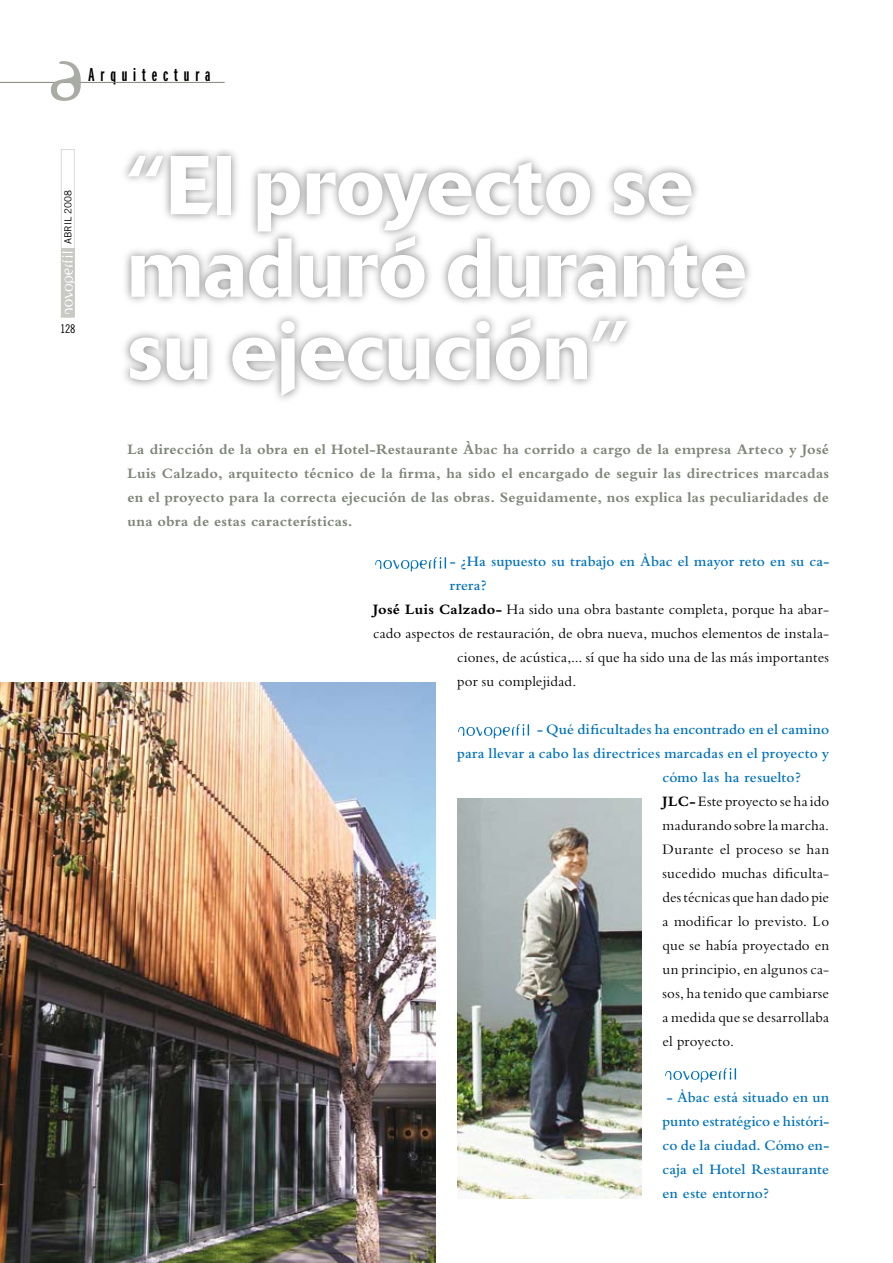
<style>
.page{position:relative;width:893px;height:1263px;background:#fff}
.page>*{position:absolute;margin:0;border:0;box-sizing:border-box;transform-origin:0 0}
.t1{font:500 82.5px/82.5px "Delta";letter-spacing:.01em;color:#fff}
.t2{font:66px "Bio Plasm LT";color:#a9aca4}
.t3{font:19.5px "Franklin Gothic Demi X Cmpr";letter-spacing:.305em;color:#000}
.t4{font:15px "Bembo";letter-spacing:.01em;color:#000}
.t5{font:700 15px/24px "Bembo";letter-spacing:.015em;color:#7f867a;text-align:justify}
.t6{font:600 15px/24px "Bembo";letter-spacing:.01em;color:#0072ba;text-align:justify}
.t7{font:12px "Trade Gothic Cond Eighteen";color:#000}
.t8{font:9.75px "Trade Gothic";letter-spacing:-.005em;color:#000}
.s1{font-weight:700}
</style>
<div class="page">
<div style="left:61px;top:149px;width:14px;height:169px;border:1px solid #c9cac5"></div>
<div style="left:61px;top:248px;width:14px;height:69px;background:#c9cac5"></div>
<img style="left:62px;top:251px;width:13px;height:63px">
<hr style="left:0;top:82px;width:225px;height:1px;background:#7f867a">
<div style="left:119px;top:145px;width:637px;height:261px;background:#000;opacity:.5"></div>
<img style="left:0;top:682px;width:436px;height:581px">
<img style="left:457px;top:799px;width:184px;height:400px">
<img style="left:375px;top:557px;width:72px;height:15px">
<img style="left:458px;top:724px;width:72px;height:15px">
<img style="left:665px;top:1068px;width:72px;height:15px">
<h2 class="t2" style="left:46px;top:32px;width:42px">a</h2>
<h3 class="t3" style="left:88px;top:64px;width:124px">Arquitectura</h3>
<p class="t8" style="left:62px;top:244px;width:55px;rotate:-90deg">ABRIL 2008</p>
<p class="t7" style="left:60px;top:321px;width:17px">128</p>
<h1 class="t1" style="left:128px;top:144px;width:620px">“El proyecto se maduró durante su ejecución”</h1>
<p class="t5" style="left:128px;top:438px;width:703px">La dirección de la obra en el Hotel-Restaurante Àbac ha corrido a cargo de la empresa Arteco y José Luis Calzado, arquitecto técnico de la firma, ha sido el encargado de seguir las directrices marcadas en el proyecto para la correcta ejecución de las obras. Seguidamente, nos explica las peculiaridades de una obra de estas características.</p>
<p class="t6" style="left:450px;top:549px;width:381px">- ¿Ha supuesto su trabajo en Àbac el mayor reto en su ca-</p>
<p class="t6" style="left:450px;top:573px;width:38px">rrera?</p>
<p class="t4" style="left:373px;top:600px;width:458px"><span class="s1">José Luis Calzado-</span> Ha sido una obra bastante completa, porque ha abar-</p>
<p class="t4" style="left:373px;top:624px;width:458px">cado aspectos de restauración, de obra nueva, muchos elementos de instala-</p>
<p class="t4" style="left:457px;top:648px;width:373px">ciones, de acústica,... sí que ha sido una de las más importantes</p>
<p class="t4" style="left:457px;top:672px;width:120px">por su complejidad.</p>
<p class="t6" style="left:537px;top:717px;width:294px">- Qué dificultades ha encontrado en el camino</p>
<p class="t6" style="left:457px;top:741px;width:373px">para llevar a cabo las directrices marcadas en el proyecto y</p>
<p class="t6" style="left:663px;top:765px;width:140px">cómo las ha resuelto?</p>
<p class="t4" style="left:663px;top:792px;width:168px"><span class="s1">JLC-</span> Este proyecto se ha ido</p>
<p class="t4" style="left:663px;top:816px;width:168px">madurando sobre la marcha.</p>
<p class="t4" style="left:663px;top:840px;width:168px">Durante el proceso se han</p>
<p class="t4" style="left:663px;top:864px;width:168px">sucedido muchas dificulta-</p>
<p class="t4" style="left:663px;top:888px;width:168px">des técnicas que han dado pie</p>
<p class="t4" style="left:663px;top:912px;width:168px">a modificar lo previsto. Lo</p>
<p class="t4" style="left:663px;top:936px;width:168px">que se había proyectado en</p>
<p class="t4" style="left:663px;top:960px;width:168px">un principio, en algunos ca-</p>
<p class="t4" style="left:663px;top:984px;width:168px">sos, ha tenido que cambiarse</p>
<p class="t4" style="left:663px;top:1008px;width:168px">a medida que se desarrollaba</p>
<p class="t4" style="left:663px;top:1032px;width:73px">el proyecto.</p>
<p class="t6" style="left:663px;top:1085px;width:168px">- Àbac está situado en un punto estratégico e históri&shy;co de la ciudad. Cómo en&shy;caja el Hotel Restaurante en este entorno?</p>
</div>
